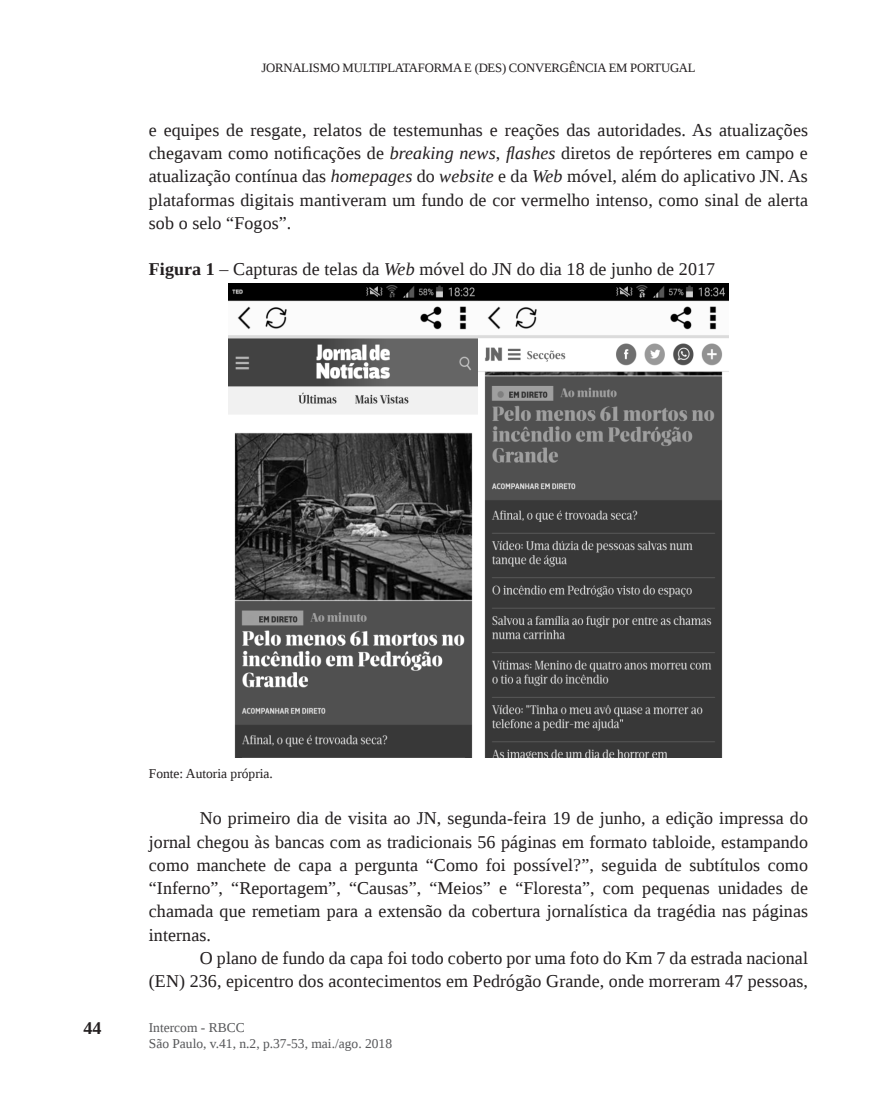
<style>
.page{position:relative;width:893px;height:1106px;background:#fff}
.page>*{position:absolute;margin:0;border:0;box-sizing:border-box;transform-origin:0 0}
.PN{font:18px/23.2px "Liberation Serif";letter-spacing:.005em;color:#231f20;text-align:justify}
.Tf{font:18px "Liberation Serif";letter-spacing:.005em;color:#231f20}
.t1{font:700 18px "Liberation Serif";color:#231f20}
.t2{font:13.5px/16.2px "Liberation Serif";color:#57585a}
.Fon{font:13.5px "Liberation Serif";color:#231f20}
.t3{font:12.75px "Liberation Serif";letter-spacing:-.02em;color:#231f20}
.s1{font-style:italic}
.s2{font-weight:700}
</style>
<div class="page">
<img style="left:229px;top:283px;width:499px;height:474px">
<p class="t3" style="left:261px;top:59px;width:436px">JORNALISMO MULTIPLATAFORMA E (DES) CONVERGÊNCIA EM PORTUGAL</p>
<p class="PN" style="left:149px;top:118px;width:661px">e equipes de resgate, relatos de testemunhas e reações das autoridades. As atualizações chegavam como notificações de <span class="s1">breaking news</span>, <span class="s1">flashes</span> diretos de repórteres em campo e atualização contínua das <span class="s1">homepages</span> do <span class="s1">website</span> e da <span class="s1">Web</span> móvel, além do aplicativo JN. As plataformas digitais mantiveram um fundo de cor vermelho intenso, como sinal de alerta sob o selo “Fogos”.</p>
<p class="Tf" style="left:149px;top:258px;width:568px"><span class="s2">Figura 1</span> – Capturas de telas da <span class="s1">Web</span> móvel do JN do dia 18 de junho de 2017</p>
<p class="t1" style="left:84px;top:1016px;width:19px">44</p>
<p class="Fon" style="left:149px;top:764px;width:126px">Fonte: Autoria própria.</p>
<p class="PN" style="left:149px;top:806px;width:661px;text-indent:51px">No primeiro dia de visita ao JN, segunda-feira 19 de junho, a edição impressa do jornal chegou às bancas com as tradicionais 56 páginas em formato tabloide, estampando como manchete de capa a pergunta “Como foi possível?”, seguida de subtítulos como “Inferno”, “Reportagem”, “Causas”, “Meios” e “Floresta”, com pequenas unidades de chamada que remetiam para a extensão da cobertura jornalística da tragédia nas páginas internas.</p>
<p class="PN" style="left:149px;top:946px;width:661px;text-align:right">O plano de fundo da capa foi todo coberto por uma foto do Km 7 da estrada nacional<br>(EN) 236, epicentro dos acontecimentos em Pedrógão Grande, onde morreram 47 pessoas,</p>
<p class="t2" style="left:149px;top:1018px;width:245px">Intercom - RBCC<br>São Paulo, v.41, n.2, p.37-53, mai./ago. 2018</p>
</div>
